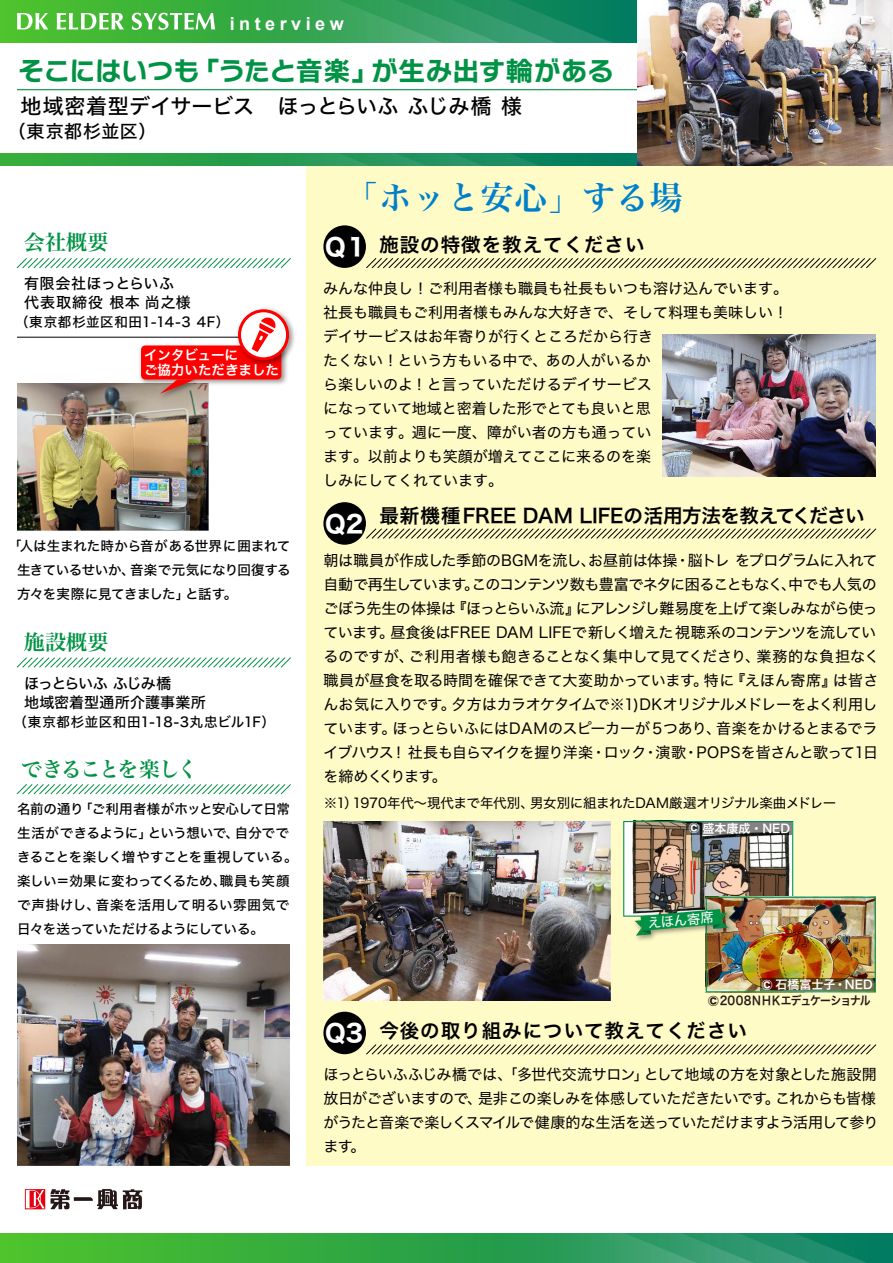
<style>
.page{position:relative;width:893px;height:1263px;background:#fff}
.page>*{position:absolute;margin:0;border:0;box-sizing:border-box;transform-origin:0 0}
.t1{font:33px "Hira Min Pro N W6";letter-spacing:.025em;color:#0080cb}
.t2{font:27px "Nitalago Ruika 06";letter-spacing:-.02em;color:#009245}
.t3{font:24px "Hiragino Sans W7";color:#fff}
.t4{font:21px "Hiragino Sans W5";letter-spacing:.005em;color:#000}
.t5{font:21px "Hira Min Pro N W6";letter-spacing:-.085em;color:#009245}
.t6{font:21px "Hira Min Pro N W6";color:#009245}
.t7{font:19.5px "Hiragino Sans W6";letter-spacing:.05em;color:#000}
.t8{font:19.5px "Hiragino Sans W6";letter-spacing:-.01em;color:#000}
.t9{font:700 18px "Arial";letter-spacing:.25em;color:#fff}
.t10{font:18px "Hiragino Sans W5";letter-spacing:.025em;color:#000}
.t11{font:15px/24px "Hiragino Sans W4";letter-spacing:-.025em;color:#000}
.t12{font:15px/24px "Hiragino Sans W4";letter-spacing:-.005em;color:#000}
.t13{font:15px/24px "Hiragino Sans W4";letter-spacing:-.04em;color:#000}
.t14{font:15px/19px "Hiragino Sans W5";letter-spacing:.02em;color:#000}
.t15{font:15px "Hiragino Sans W5";letter-spacing:-.075em;color:#000}
.t16{font:13.5px/24px "Hiragino Sans W5";letter-spacing:-.01em;color:#000}
.t17{font:13.5px "Hiragino Sans W4";letter-spacing:-.025em;color:#000}
.t18{font:13.5px "Hiragino Sans W5";letter-spacing:.025em;color:#000}
.t19{font:13.5px "Hiragino Sans W5";letter-spacing:.045em;color:#000}
.t20{font:13.5px/15px "Hiragino Sans W6";color:#fff}
.t21{font:13.5px "Hiragino Sans W4";color:#fff}
.t22{font:12px "Hiragino Sans W6";color:#fff}
.t23{font:12px "Hiragino Sans W6";letter-spacing:-.07em;color:#231815;scale:.9 1}
.s1{font-size:21px}
.s2{font-family:"Hiragino Sans W7";font-size:24px;color:#fff}
</style>
<div class="page">
<div style="left:306px;top:166px;width:587px;height:999px;background:#fffbc7"></div>
<svg style="left:0;top:0;width:637px;height:43px;background:#3fb536"></svg>
<svg style="left:235px;top:0;width:398px;height:43px;background:#2b9a5d"></svg>
<div style="left:0;top:153px;width:638px;height:13px;background:#2ea543"></div>
<svg style="left:239px;top:153px;width:394px;height:13px;background:#1c8f5c"></svg>
<svg style="left:17px;top:13px;width:31px;height:17px"></svg>
<svg style="left:57px;top:13px;width:67px;height:17px"></svg>
<svg style="left:132px;top:13px;width:83px;height:17px"></svg>
<svg style="left:366px;top:258px;width:511px;height:11px"></svg>
<svg style="left:16px;top:258px;width:275px;height:11px"></svg>
<svg style="left:16px;top:657px;width:275px;height:11px"></svg>
<svg style="left:16px;top:784px;width:275px;height:11px"></svg>
<div style="left:323px;top:225px;width:43px;height:43px;background:#000;border-radius:50%"></div>
<div style="left:323px;top:502px;width:43px;height:43px;background:#000;border-radius:50%"></div>
<svg style="left:365px;top:528px;width:512px;height:11px"></svg>
<svg style="left:366px;top:1044px;width:511px;height:11px"></svg>
<div style="left:323px;top:1012px;width:43px;height:42px;background:#000;border-radius:50%"></div>
<svg style="left:0;top:1233px;width:893px;height:30px;background:#39af3a"></svg>
<svg style="left:490px;top:1233px;width:398px;height:30px;background:#279564"></svg>
<hr style="left:17px;top:89px;width:646px;height:1px;background:#009245">
<hr style="left:17px;top:337px;width:272px;height:1px;background:#000">
<svg style="left:25px;top:1189px;width:20px;height:20px"></svg>
<svg style="left:26px;top:1189px;width:116px;height:20px"></svg>
<img style="left:638px;top:0;width:255px;height:166px">
<img style="left:663px;top:334px;width:213px;height:143px">
<img style="left:323px;top:822px;width:287px;height:178px">
<img style="left:623px;top:821px;width:253px;height:171px">
<img style="left:17px;top:944px;width:272px;height:221px">
<img style="left:17px;top:383px;width:191px;height:147px">
<img style="left:137px;top:349px;width:150px;height:54px">
<svg style="left:160px;top:379px;width:35px;height:15px"></svg>
<div style="left:141px;top:345px;width:140px;height:34px;background:#f00;border-radius:4px"></div>
<img style="left:234px;top:308px;width:61px;height:61px">
<svg style="left:238px;top:309px;width:51px;height:51px"></svg>
<p class="t9" style="left:230px;top:11px;width:116px">interview</p>
<h2 class="t2" style="left:18px;top:58px;width:598px">そこにはいつも「うたと音楽」が生み出す輪がある</h2>
<h3 class="t4" style="left:20px;top:87px;width:503px">地域密着型デイサービス　ほっとらいふ ふじみ橋 様</h3>
<p class="t10" style="left:8px;top:115px;width:150px">（東京都杉並区）</p>
<h3 class="t6" style="left:24px;top:224px;width:86px">会社概要</h3>
<h1 class="t1" style="left:345px;top:169px;width:339px">「ホッと安心」する場</h1>
<h3 class="t3" style="left:325px;top:228px;width:42px">Q1</h3>
<h3 class="t7" style="left:379px;top:227px;width:267px">施設の特徴を教えてください</h3>
<p class="t14" style="left:24px;top:273px;width:168px">有限会社ほっとらいふ代表取締役 根本尚之様</p>
<p class="t12" style="left:323px;top:275px;width:467px">みんな仲良し！ご利用者様も職員も社長もいつも溶け込んでいます。社長も職員もご利用者様もみんな大好きで、そして料理も美味しい！デイサービスはお年寄りが行くところだから行き<br>たくない！という方もいる中で、あの人がいるか<br>ら楽しいのよ！と言っていただけるデイサービス<br>になっていて地域と密着した形でとても良いと思<br>っています。週に一度、障がい者の方も通ってい<br>ます。以前よりも笑顔が増えてここに来るのを楽<br>しみにしてくれています。</p>
<p class="t19" style="left:15px;top:310px;width:216px">（東京都杉並区和田1-14-3 4F）</p>
<p class="t20" style="left:144px;top:347px;width:136px">インタビューに<br>ご協力いただきました</p>
<p class="t16" style="left:17px;top:533px;width:275px;text-align:justify;text-indent:-9px">「人は生まれた時から音がある世界に囲まれて生きているせいか、音楽で元気になり回復する方々を実際に見てきました」と話す。</p>
<h3 class="t6" style="left:24px;top:623px;width:86px">施設概要</h3>
<p class="t15" style="left:24px;top:670px;width:149px">ほっとらいふ ふじみ橋</p>
<p class="t14" style="left:24px;top:692px;width:183px">地域密着型通所介護事業所</p>
<p class="t18" style="left:14px;top:710px;width:263px">（東京都杉並区和田1-18-3丸忠ビル1F）</p>
<h3 class="t5" style="left:21px;top:750px;width:179px">できることを楽しく</h3>
<p class="t16" style="left:17px;top:796px;width:282px">名前の通り「ご利用者様がホッと安心して日常生活ができるように」という想いで、自分でできることを楽しく増やすことを重視している。楽しい＝効果に変わってくるため、職員も笑顔で声掛けし、音楽を活用して明るい雰囲気で日々を送っていただけるようにしている。</p>
<h3 class="t3" style="left:325px;top:505px;width:40px">Q2</h3>
<h3 class="t8" style="left:379px;top:498px;width:487px">最新機種FREE DAM LIFEの活用方法を教えてください</h3>
<p class="t11" style="left:323px;top:547px;width:557px">朝は職員が作成した季節のBGMを流し、お昼前は体操・脳トレ をプログラムに入れて自動で再生しています。このコンテンツ数も豊富でネタに困ることもなく、中でも人気のごぼう先生の体操は『ほっとらいふ流』にアレンジし難易度を上げて楽しみながら使っています。昼食後はFREE DAM LIFEで新しく増えた視聴系のコンテンツを流しているのですが、ご利用者様も飽きることなく集中して見てくださり、業務的な負担なく職員が昼食を取る時間を確保できて大変助かっています。特に『えほん寄席』は皆さんお気に入りです。夕方はカラオケタイムで※1)DKオリジナルメドレーをよく利用しています。ほっとらいふにはDAMのスピーカーが５つあり、音楽をかけるとまるでライブハウス！社長も自らマイクを握り洋楽・ロック・演歌・POPSを皆さんと歌って1日を締めくくります。</p>
<p class="t17" style="left:324px;top:791px;width:514px">※1）1970年代～現代まで年代別、男女別に組まれたDAM厳選オリジナル楽曲メドレー</p>
<p class="t22" style="left:688px;top:818px;width:103px"><span class="s1">©</span> 盛本康成・NED</p>
<p class="t21" style="left:647px;top:911px;width:68px;rotate:-5deg">えほん寄席</p>
<p class="t22" style="left:761px;top:974px;width:113px"><span class="s1">©</span> 石橋富士子・NED</p>
<p class="t23" style="left:707px;top:989px;width:183px"><span class="s1">©</span>2008ＮＨＫエデュケーショナル</p>
<h3 class="t7" style="left:325px;top:1013px;width:423px"><span class="s2">Q3</span> 今後の取り組みについて教えてください</h3>
<p class="t13" style="left:323px;top:1061px;width:557px">ほっとらいふふじみ橋では、「多世代交流サロン」として地域の方を対象とした施設開放日がございますので、是非この楽しみを体感していただきたいです。これからも皆様がうたと音楽で楽しくスマイルで健康的な生活を送っていただけますよう活用して参ります。</p>
</div>
